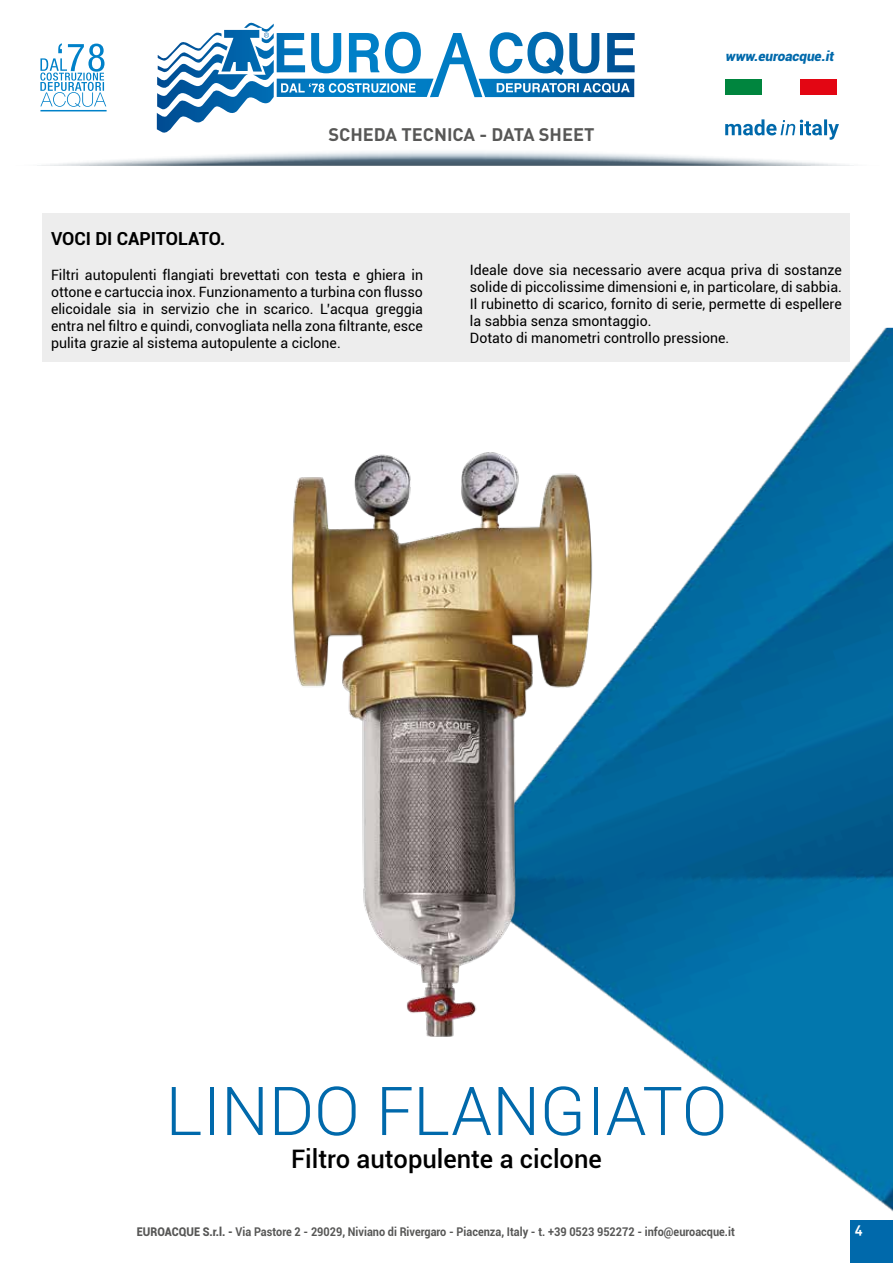
<style>
.page{position:relative;width:893px;height:1263px;background:#fff}
.page>*{position:absolute;margin:0;border:0;box-sizing:border-box;transform-origin:0 0}
.t1{font:300 67.5px "Roboto";color:#0069ab}
.t2{font:500 25.5px "Roboto";color:#000}
.t3{font:700 18px "DIN";color:#575756}
.t4{font:700 18px "Roboto";color:#000}
.t5{font:14.25px/17.1px "Roboto";color:#000;text-align:justify}
.t6{font:italic 900 13.5px "Roboto";color:#0069ab}
.t7{font:13.5px "DIN Bold Alternate";color:#fff}
.t8{font:700 12px "Roboto";color:#575756;scale:.91 1}
.s1{font-weight:900}
</style>
<div class="page">
<div style="left:0;top:148px;width:893px;height:19px;background:#000;opacity:.47"></div>
<svg style="left:479px;top:32px;width:156px;height:65px"></svg>
<svg style="left:264px;top:32px;width:5px;height:6px"></svg>
<svg style="left:40px;top:43px;width:66px;height:64px"></svg>
<hr style="left:40px;top:110px;width:67px;height:1px;background:#0081c9">
<div style="left:725px;top:79px;width:37px;height:16px;background:#00853e"></div>
<div style="left:800px;top:79px;width:37px;height:16px;background:#e30613"></div>
<svg style="left:725px;top:119px;width:114px;height:21px"></svg>
<div style="left:43px;top:213px;width:807px;height:148px;background:#ededed"></div>
<img style="left:294px;top:328px;width:599px;height:935px">
<img style="left:291px;top:437px;width:340px;height:614px">
<p class="t3" style="left:328px;top:123px;width:268px">SCHEDA TECNICA - DATA SHEET</p>
<p class="t6" style="left:725px;top:47px;width:113px">www.euroacque.it</p>
<p class="t4" style="left:51px;top:226px;width:176px">VOCI DI CAPITOLATO.</p>
<p class="t5" style="left:51px;top:266px;width:373px">Filtri autopulenti flangiati brevettati con testa e ghiera in ottone e cartuccia inox. Funzionamento a turbina con flusso elicoidale sia in servizio che in scarico. L’acqua greggia entra nel filtro e quindi, convogliata nella zona filtrante, esce pulita grazie al sistema autopulente a ciclone.</p>
<p class="t5" style="left:470px;top:260px;width:373px;text-align:left">Ideale dove sia necessario avere acqua priva di sostanze solide di piccolissime dimensioni e, in particolare, di sabbia.<br>Il rubinetto di scarico, fornito di serie, permette di espellere la sabbia senza smontaggio.<br>Dotato di manometri controllo pressione.</p>
<h1 class="t1" style="left:166px;top:1064px;width:563px">LINDO FLANGIATO</h1>
<h2 class="t2" style="left:291px;top:1141px;width:312px">Filtro autopulente a ciclone</h2>
<p class="t8" style="left:137px;top:1223px;width:659px"><span class="s1">EUROACQUE S.r.l. -</span> Via Pastore 2 - 29029, Niviano di Rivergaro - Piacenza, Italy - t. +39 0523 952272 - info@euroacque.it</p>
<p class="t7" style="left:855px;top:1220px;width:9px">4</p>
</div>
